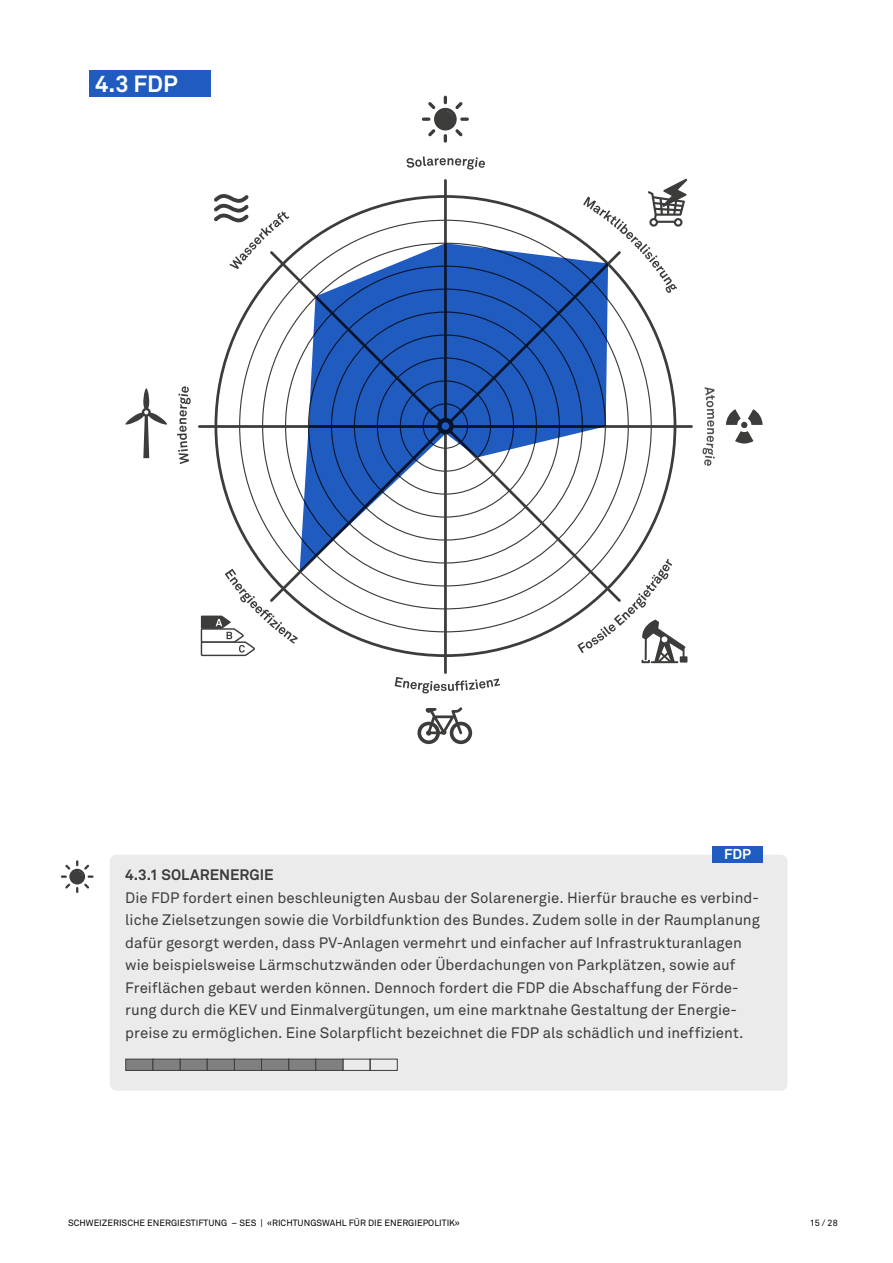
<style>
.page{position:relative;width:893px;height:1263px;background:#fff}
.page>*{position:absolute;margin:0;border:0;box-sizing:border-box;transform-origin:0 0}
.t1{font:700 23.25px "Akkurat Std";color:#fff}
.t2{font:15px/22.5px "Akkurat Std";color:#3c3c3b}
.t3{font:700 15px "Akkurat Std";color:#3c3c3b}
.t4{font:700 14.25px "Akkurat Std";color:#fff}
.t5{font:9px "Akkurat Std";color:#000}
</style>
<div class="page">
<div style="left:90px;top:71px;width:121px;height:26px;background:#205bc0"></div>
<svg style="left:726px;top:409px;width:37px;height:34px"></svg>
<svg style="left:422px;top:96px;width:47px;height:47px"></svg>
<div style="left:436px;top:111px;width:18px;height:18px;background:#3c3c3b;border-radius:50%"></div>
<svg style="left:125px;top:388px;width:42px;height:70px"></svg>
<svg style="left:417px;top:707px;width:55px;height:37px"></svg>
<svg style="left:583px;top:179px;width:104px;height:115px"></svg>
<svg style="left:702px;top:387px;width:13px;height:79px"></svg>
<hr style="left:199px;top:425px;width:492px;height:3px;background:#3c3c3b">
<svg style="left:268px;top:249px;width:355px;height:355px"></svg>
<hr style="left:444px;top:180px;width:3px;height:493px;background:#3c3c3b">
<svg style="left:406px;top:156px;width:79px;height:14px"></svg>
<svg style="left:577px;top:559px;width:110px;height:104px"></svg>
<svg style="left:395px;top:677px;width:105px;height:16px"></svg>
<svg style="left:200px;top:569px;width:98px;height:88px"></svg>
<svg style="left:177px;top:386px;width:14px;height:78px"></svg>
<svg style="left:214px;top:194px;width:75px;height:75px"></svg>
<div style="left:110px;top:855px;width:677px;height:236px;background:#ebebeb;border-radius:7px"></div>
<svg style="left:61px;top:860px;width:33px;height:33px"></svg>
<div style="left:71px;top:871px;width:12px;height:12px;background:#3c3c3b;border-radius:50%"></div>
<div style="left:125px;top:1059px;width:28px;height:12px;background:#818080;border:1px solid #3c3c3b"></div>
<div style="left:180px;top:1059px;width:27px;height:12px;background:#818080;border:1px solid #3c3c3b"></div>
<div style="left:234px;top:1059px;width:28px;height:12px;background:#818080;border:1px solid #3c3c3b"></div>
<div style="left:288px;top:1059px;width:28px;height:12px;background:#818080;border:1px solid #3c3c3b"></div>
<div style="left:343px;top:1059px;width:27px;height:12px;border:1px solid #3c3c3b"></div>
<div style="left:153px;top:1059px;width:27px;height:12px;background:#818080;border:1px solid #3c3c3b"></div>
<div style="left:207px;top:1059px;width:28px;height:12px;background:#818080;border:1px solid #3c3c3b"></div>
<div style="left:261px;top:1059px;width:28px;height:12px;background:#818080;border:1px solid #3c3c3b"></div>
<div style="left:315px;top:1059px;width:28px;height:12px;background:#818080;border:1px solid #3c3c3b"></div>
<div style="left:370px;top:1059px;width:28px;height:12px;border:1px solid #3c3c3b"></div>
<div style="left:712px;top:847px;width:51px;height:16px;background:#205bc0"></div>
<svg style="left:300px;top:243px;width:308px;height:329px;fill:#205bc0"></svg>
<h1 class="t1" style="left:95px;top:69px;width:84px">4.3 FDP</h1>
<p class="t4" style="left:724px;top:846px;width:28px">FDP</p>
<p class="t3" style="left:125px;top:865px;width:150px">4.3.1 SOLARENERGIE</p>
<p class="t2" style="left:125px;top:886px;width:636px">Die FDP fordert einen beschleunigten Ausbau der Solarenergie. Hierfür brauche es verbind&shy;liche Zielsetzungen sowie die Vorbildfunktion des Bundes. Zudem solle in der Raumplanung dafür gesorgt werden, dass PV-Anlagen vermehrt und einfacher auf Infrastrukturanlagen wie beispielsweise Lärmschutzwänden oder Überdachungen von Parkplätzen, sowie auf Freiflächen gebaut werden können. Dennoch fordert die FDP die Abschaffung der Förde&shy;rung durch die KEV und Einmalvergütungen, um eine marktnahe Gestaltung der Energie&shy;preise zu ermöglichen. Eine Solarpflicht bezeichnet die FDP als schädlich und ineffizient.</p>
<p class="t5" style="left:68px;top:1217px;width:393px">SCHWEIZERISCHE ENERGIESTIFTUNG – SES | «RICHTUNGSWAHL FÜR DIE ENERGIEPOLITIK»</p>
<p class="t5" style="left:810px;top:1217px;width:29px">15 / 28</p>
</div>
